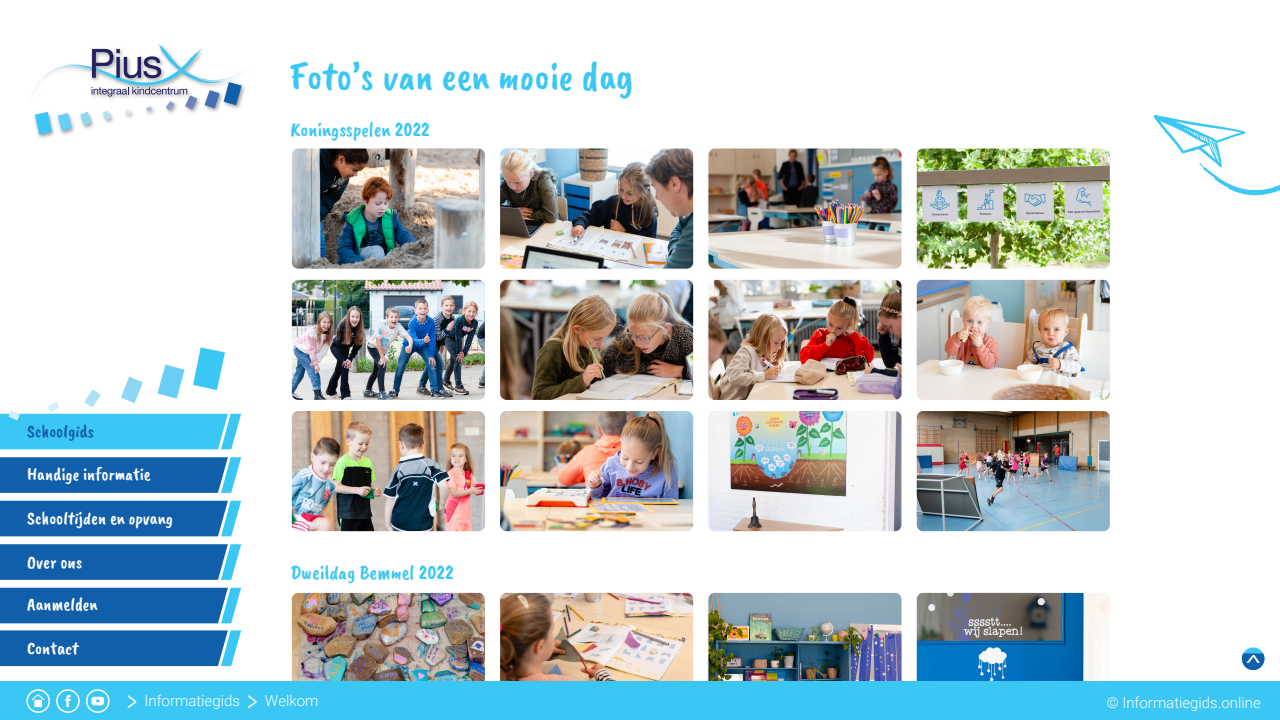
<style>
.page{position:relative;width:1280px;height:720px;background:#fff}
.page>*{position:absolute;margin:0;border:0;box-sizing:border-box;transform-origin:0 0}
.t1{font:40px "Caveat Brush";color:#3bc7f4}
.t2{font:20.5px "Caveat Brush";color:#3bc7f4}
.t3{font:18.25px "Caveat Brush";color:#fff}
.t4{font:18.25px "Caveat Brush";color:#115fab}
.t5{font:300 15px "Roboto";color:#fff}
.s1{font-size:32px}
</style>
<div class="page">
<img style="left:293px;top:149px;width:191px;height:119px">
<div style="left:291px;top:147px;width:195px;height:123px;border:1px solid #fff;border-radius:7px"></div>
<img style="left:293px;top:594px;width:191px;height:88px">
<div style="left:291px;top:592px;width:195px;height:122px;border:1px solid #fff;border-radius:7px"></div>
<img style="left:293px;top:281px;width:191px;height:118px">
<div style="left:291px;top:279px;width:195px;height:122px;border:1px solid #fff;border-radius:7px"></div>
<img style="left:293px;top:412px;width:191px;height:118px">
<div style="left:291px;top:410px;width:195px;height:122px;border:1px solid #fff;border-radius:7px"></div>
<img style="left:501px;top:149px;width:191px;height:119px">
<div style="left:499px;top:147px;width:195px;height:123px;border:1px solid #fff;border-radius:7px"></div>
<img style="left:501px;top:594px;width:191px;height:88px">
<div style="left:499px;top:592px;width:195px;height:122px;border:1px solid #fff;border-radius:7px"></div>
<img style="left:501px;top:281px;width:191px;height:118px">
<div style="left:499px;top:279px;width:195px;height:122px;border:1px solid #fff;border-radius:7px"></div>
<img style="left:501px;top:412px;width:191px;height:118px">
<div style="left:499px;top:410px;width:195px;height:122px;border:1px solid #fff;border-radius:7px"></div>
<img style="left:709px;top:149px;width:192px;height:119px">
<div style="left:707px;top:147px;width:196px;height:123px;border:1px solid #fff;border-radius:7px"></div>
<img style="left:709px;top:594px;width:192px;height:88px">
<div style="left:707px;top:592px;width:196px;height:122px;border:1px solid #fff;border-radius:7px"></div>
<img style="left:709px;top:281px;width:192px;height:118px">
<div style="left:707px;top:279px;width:196px;height:122px;border:1px solid #fff;border-radius:7px"></div>
<img style="left:709px;top:412px;width:192px;height:118px">
<div style="left:707px;top:410px;width:196px;height:122px;border:1px solid #fff;border-radius:7px"></div>
<img style="left:918px;top:149px;width:191px;height:119px">
<div style="left:916px;top:147px;width:195px;height:123px;border:1px solid #fff;border-radius:7px"></div>
<img style="left:918px;top:594px;width:191px;height:88px">
<div style="left:916px;top:592px;width:195px;height:122px;border:1px solid #fff;border-radius:7px"></div>
<img style="left:918px;top:281px;width:191px;height:118px">
<div style="left:916px;top:279px;width:195px;height:122px;border:1px solid #fff;border-radius:7px"></div>
<img style="left:918px;top:412px;width:191px;height:118px">
<div style="left:916px;top:410px;width:195px;height:122px;border:1px solid #fff;border-radius:7px"></div>
<div style="left:1242px;top:647px;width:22px;height:23px;background:#3bc7f4;border-radius:50%"></div>
<svg style="left:1242px;top:653px;width:22px;height:17px"></svg>
<svg style="left:1153px;top:115px;width:127px;height:80px"></svg>
<svg style="left:30px;top:45px;width:216px;height:89px"></svg>
<svg style="left:0;top:457px;width:241px;height:36px;background:#1c6ab1"></svg>
<svg style="left:0;top:501px;width:241px;height:35px;background:#1a68b0"></svg>
<svg style="left:0;top:544px;width:241px;height:36px;background:#1c6ab1"></svg>
<svg style="left:0;top:588px;width:241px;height:35px;background:#1a68b0"></svg>
<svg style="left:0;top:630px;width:241px;height:36px;background:#1d6ab1"></svg>
<svg style="left:0;top:347px;width:241px;height:102px"></svg>
<div style="left:0;top:682px;width:1280px;height:38px;background:#3bc7f4"></div>
<svg style="left:56px;top:689px;width:24px;height:24px"></svg>
<svg style="left:86px;top:689px;width:24px;height:24px"></svg>
<svg style="left:26px;top:689px;width:24px;height:24px"></svg>
<div style="left:34px;top:700px;width:8px;height:7px;background:#fff"></div>
<p class="t1" style="left:289px;top:53px;width:346px">Foto’s van een mooie dag</p>
<p class="t2" style="left:290px;top:118px;width:141px">Koningsspelen 2022</p>
<p class="t4" style="left:27px;top:420px;width:69px">Schoolgids</p>
<p class="t3" style="left:27px;top:463px;width:125px">Handige informatie</p>
<p class="t3" style="left:27px;top:508px;width:147px">Schooltijden en opvang</p>
<p class="t3" style="left:27px;top:552px;width:57px">Over ons</p>
<p class="t3" style="left:27px;top:594px;width:72px">Aanmelden</p>
<p class="t3" style="left:27px;top:638px;width:53px">Contact</p>
<p class="t5" style="left:127px;top:691px;width:193px"><span class="s1">&gt;</span> Informatiegids <span class="s1">&gt;</span> Welkom</p>
<p class="t5" style="left:1107px;top:692px;width:156px">© Informatiegids.online</p>
<p class="t2" style="left:290px;top:561px;width:165px">Dweildag Bemmel 2022</p>
</div>
